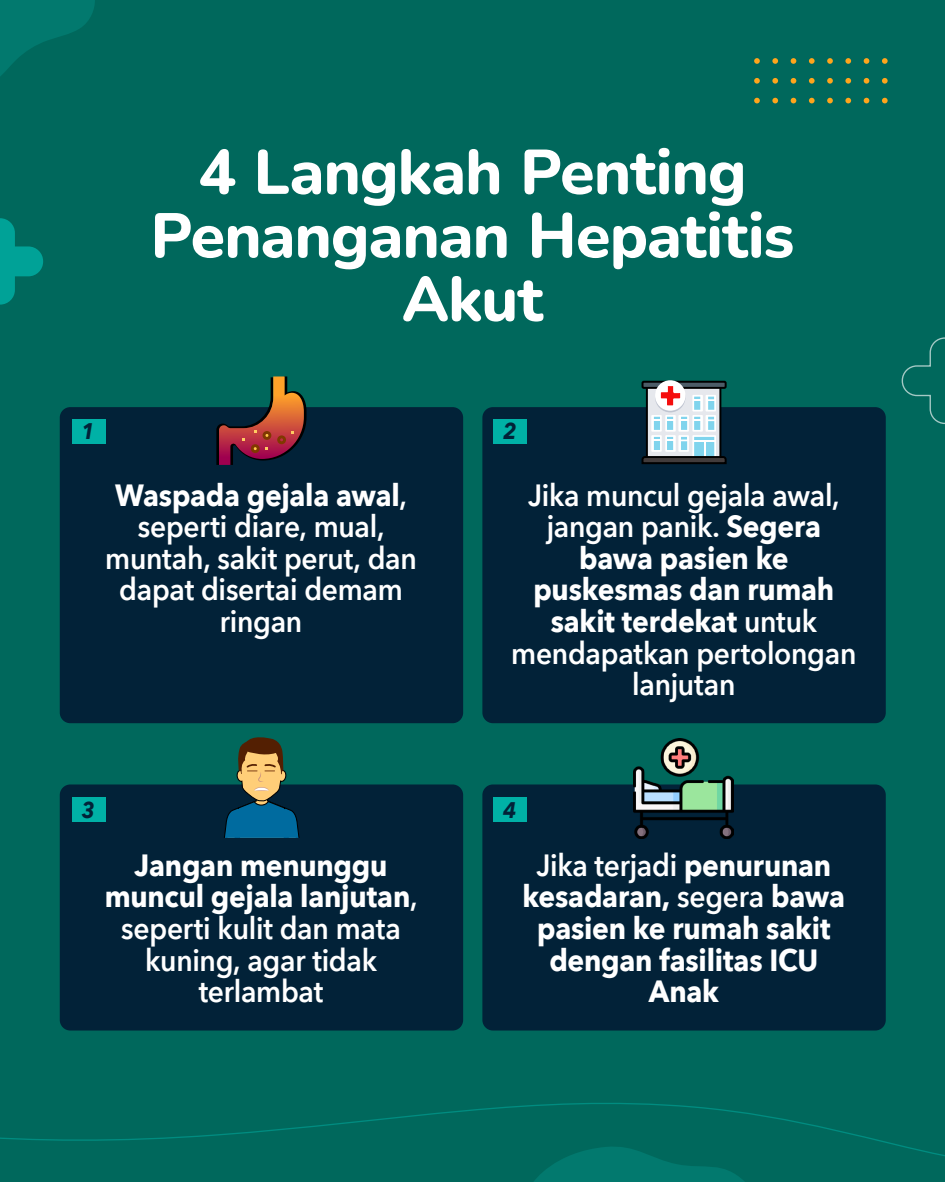
<style>
.page{position:relative;width:945px;height:1182px;background:#fff}
.page>*{position:absolute;margin:0;border:0;box-sizing:border-box;transform-origin:0 0}
.t1{font:800 62.82px/63.4px "Nunito";letter-spacing:-.015em;color:#fff;text-align:center}
.t2{font:600 30.62px/31.6px "Avenir Next";letter-spacing:-.01em;color:#fff;text-align:center;scale:.92 1}
.t3{font:700 30.62px/31.6px "Avenir Next";letter-spacing:-.01em;color:#fff;text-align:center;scale:.92 1}
.t4{font:italic 700 22.49px "Avenir Next";color:#022238;scale:.92 1}
.s1{font-weight:700}
.s2{font-weight:600}
</style>
<div class="page">
<div style="left:0;top:0;width:945px;height:1181px;background:#00685c"></div>
<svg style="left:0;top:1027px;width:945px;height:129px"></svg>
<svg style="left:0;top:218px;width:43px;height:86px"></svg>
<svg style="left:902px;top:337px;width:43px;height:87px"></svg>
<svg style="left:0;top:0;width:95px;height:76px"></svg>
<svg style="left:533px;top:1143px;width:212px;height:38px"></svg>
<svg style="left:864px;top:58px;width:5px;height:6px"></svg>
<svg style="left:845px;top:58px;width:6px;height:6px"></svg>
<svg style="left:882px;top:58px;width:6px;height:6px"></svg>
<svg style="left:809px;top:58px;width:6px;height:6px"></svg>
<svg style="left:791px;top:58px;width:5px;height:6px"></svg>
<svg style="left:827px;top:58px;width:6px;height:6px"></svg>
<svg style="left:754px;top:58px;width:6px;height:6px"></svg>
<svg style="left:772px;top:58px;width:6px;height:6px"></svg>
<svg style="left:864px;top:78px;width:5px;height:6px"></svg>
<svg style="left:845px;top:78px;width:6px;height:6px"></svg>
<svg style="left:882px;top:78px;width:6px;height:6px"></svg>
<svg style="left:809px;top:78px;width:6px;height:6px"></svg>
<svg style="left:791px;top:78px;width:5px;height:6px"></svg>
<svg style="left:827px;top:78px;width:6px;height:6px"></svg>
<svg style="left:754px;top:78px;width:6px;height:6px"></svg>
<svg style="left:772px;top:78px;width:6px;height:6px"></svg>
<svg style="left:864px;top:98px;width:5px;height:5px"></svg>
<svg style="left:845px;top:98px;width:6px;height:5px"></svg>
<svg style="left:882px;top:98px;width:6px;height:5px"></svg>
<svg style="left:809px;top:98px;width:6px;height:5px"></svg>
<svg style="left:791px;top:98px;width:5px;height:5px"></svg>
<svg style="left:827px;top:98px;width:6px;height:5px"></svg>
<svg style="left:754px;top:98px;width:6px;height:5px"></svg>
<svg style="left:772px;top:98px;width:6px;height:5px"></svg>
<div style="left:482px;top:407px;width:404px;height:316px;background:#022238;border-radius:10px"></div>
<div style="left:482px;top:784px;width:404px;height:246px;background:#022238;border-radius:10px"></div>
<div style="left:60px;top:407px;width:403px;height:316px;background:#022238;border-radius:10px"></div>
<div style="left:60px;top:784px;width:403px;height:246px;background:#022238;border-radius:10px"></div>
<svg style="left:641px;top:380px;width:86px;height:84px;background:#9ca8af"></svg>
<svg style="left:222px;top:737px;width:79px;height:100px"></svg>
<svg style="left:216px;top:376px;width:91px;height:89px"></svg>
<img style="left:634px;top:739px;width:100px;height:99px">
<div style="left:72px;top:419px;width:33px;height:25px;background:#00b1a6"></div>
<div style="left:494px;top:419px;width:33px;height:25px;background:#00b1a6"></div>
<div style="left:72px;top:797px;width:33px;height:25px;background:#00b1a6"></div>
<div style="left:494px;top:797px;width:33px;height:25px;background:#00b1a6"></div>
<h1 class="t1" style="left:151px;top:138px;width:645px">4 Langkah Penting<br>Penanganan Hepatitis<br>Akut</h1>
<p class="t4" style="left:82px;top:412px;width:16px">1</p>
<p class="t4" style="left:503px;top:412px;width:16px">2</p>
<p class="t2" style="left:105px;top:478px;width:340px"><span class="s1">Waspada gejala awal</span>, seperti diare, mual, muntah, sakit perut, dan dapat disertai demam ringan</p>
<p class="t2" style="left:511px;top:478px;width:377px">Jika muncul gejala awal, jangan panik. <span class="s1">Segera bawa pasien ke puskesmas dan rumah sakit terdekat</span> untuk mendapatkan pertolongan lanjutan</p>
<p class="t4" style="left:82px;top:790px;width:16px">3</p>
<p class="t4" style="left:503px;top:790px;width:16px">4</p>
<p class="t2" style="left:105px;top:848px;width:341px"><span class="s1">Jangan menunggu muncul gejala lanjutan</span>, seperti kulit dan mata kuning, agar tidak terlambat</p>
<p class="t3" style="left:523px;top:848px;width:352px"><span class="s2">Jika terjadi</span> penurunan kesadaran, <span class="s2">segera</span> bawa pasien ke rumah sakit dengan fasilitas ICU<br>Anak</p>
</div>
